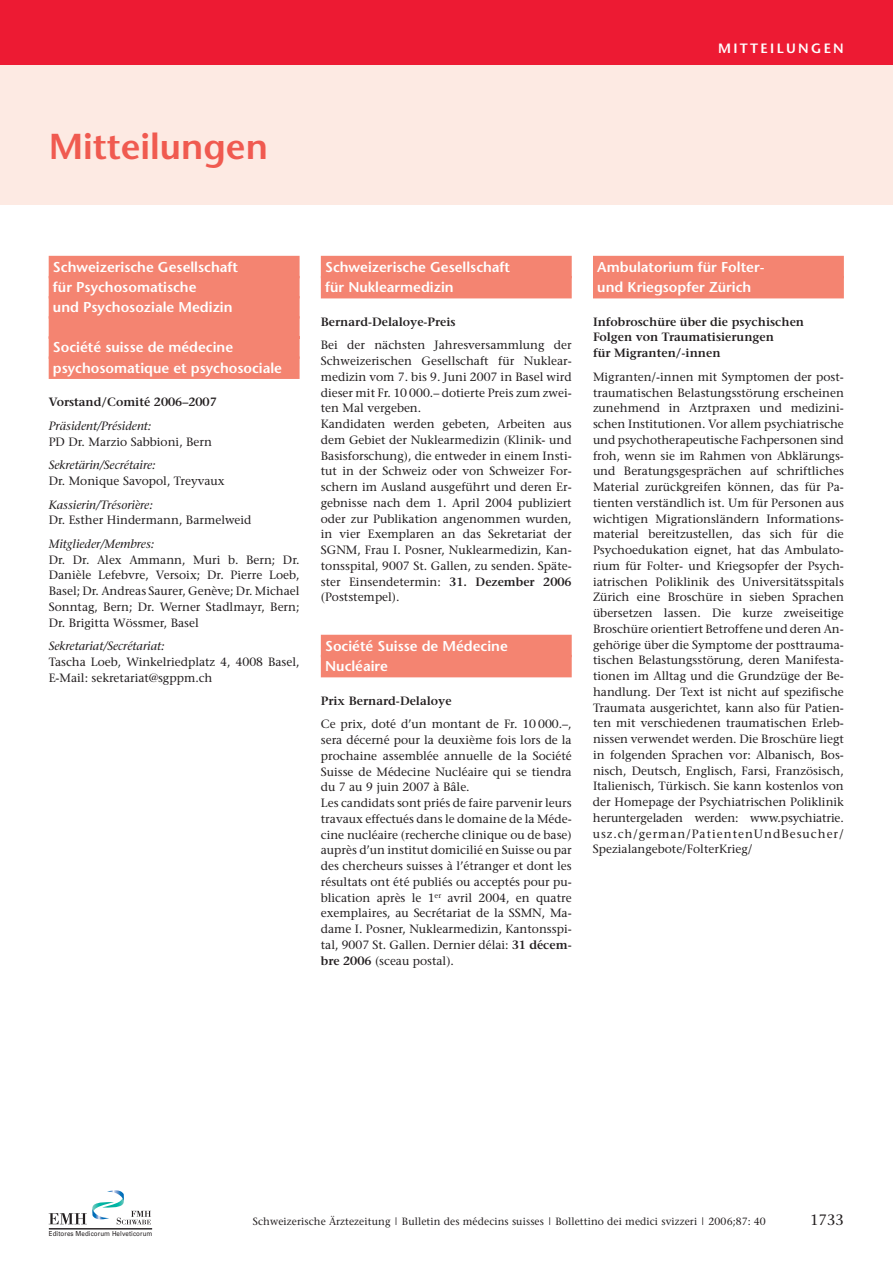
<style>
.page{position:relative;width:893px;height:1263px;background:#fff}
.page>*{position:absolute;margin:0;border:0;box-sizing:border-box;transform-origin:0 0}
.t1{font:600 36px "Stone Sans";color:#f05a50}
.t2{font:15px "Stone Serif";color:#231f20}
.t3{font:600 14.25px/20.1px "Stone Sans";color:#fff}
.t4{font:600 13.5px "Stone Sans";letter-spacing:.17em;color:#fff}
.t5{font:12px/15.8px "Stone Serif";color:#231f20}
.t6{font:600 12px/15.8px "Stone Serif";color:#231f20}
.t7{font:italic 12px "Stone Serif";color:#231f20}
.t8{font:10.5px "Stone Serif";letter-spacing:.01em;color:#231f20}
.t9{font:6.9px "Univers";letter-spacing:.015em;color:#231f20;scale:.9 1}
.s1{font-weight:600}
</style>
<div class="page">
<div style="left:0;top:64px;width:893px;height:141px;background:#fdeae3"></div>
<div style="left:49px;top:256px;width:251px;height:22px;background:#f48471"></div>
<div style="left:49px;top:276px;width:251px;height:22px;background:#f48471"></div>
<div style="left:49px;top:296px;width:251px;height:23px;background:#f48471"></div>
<div style="left:49px;top:316px;width:251px;height:23px;background:#f48471"></div>
<div style="left:49px;top:336px;width:251px;height:23px;background:#f48471"></div>
<div style="left:49px;top:356px;width:251px;height:23px;background:#f48471"></div>
<div style="left:321px;top:256px;width:251px;height:22px;background:#f48471"></div>
<div style="left:321px;top:276px;width:251px;height:22px;background:#f48471"></div>
<div style="left:321px;top:635px;width:251px;height:22px;background:#f48471"></div>
<div style="left:321px;top:655px;width:251px;height:22px;background:#f48471"></div>
<div style="left:593px;top:256px;width:251px;height:22px;background:#f48471"></div>
<div style="left:593px;top:276px;width:251px;height:22px;background:#f48471"></div>
<svg style="left:49px;top:1190px;width:102px;height:34px"></svg>
<hr style="left:49px;top:1228px;width:103px;height:1px;background:#231f20">
<div style="left:0;top:0;width:893px;height:64px;background:#ed1a33"></div>
<h1 class="t1" style="left:49px;top:132px;width:221px">Mitteilungen</h1>
<p class="t4" style="left:718px;top:42px;width:127px">MITTEILUNGEN</p>
<p class="t3" style="left:53px;top:258px;width:187px">Schweizerische Gesellschaft für Psychosomatische<br>und Psychosoziale Medizin</p>
<p class="t3" style="left:53px;top:339px;width:231px">Société suisse de médecine psychosomatique et psychosociale</p>
<p class="t6" style="left:49px;top:395px;width:170px">Vorstand/Comité 2006–2007</p>
<p class="t7" style="left:49px;top:421px;width:104px">Präsident/Président:</p>
<p class="t5" style="left:49px;top:435px;width:165px">PD Dr. Marzio Sabbioni, Bern</p>
<p class="t7" style="left:49px;top:460px;width:108px">Sekretärin/Secrétaire:</p>
<p class="t5" style="left:49px;top:474px;width:178px">Dr. Monique Savopol, Treyvaux</p>
<p class="t7" style="left:49px;top:500px;width:106px">Kassierin/Trésorière:</p>
<p class="t5" style="left:49px;top:513px;width:204px">Dr. Esther Hindermann, Barmelweid</p>
<p class="t7" style="left:49px;top:539px;width:107px">Mitglieder/Membres:</p>
<p class="t5" style="left:49px;top:553px;width:252px;text-align:justify">Dr. Dr. Alex Ammann, Muri b. Bern; Dr.<br>Danièle Lefebvre, Versoix; Dr. Pierre Loeb, Basel; Dr. Andreas Saurer, Genève; Dr. Michael Sonntag, Bern; Dr. Werner Stadlmayr, Bern; Dr. Brigitta Wössmer, Basel</p>
<p class="t7" style="left:49px;top:641px;width:117px">Sekretariat/Secrétariat:</p>
<p class="t5" style="left:49px;top:655px;width:252px">Tascha Loeb, Winkelriedplatz 4, 4008 Basel,<br>E-Mail: sekretariat@sgppm.ch</p>
<p class="t3" style="left:325px;top:258px;width:187px">Schweizerische Gesellschaft für Nuklearmedizin</p>
<p class="t6" style="left:321px;top:315px;width:136px">Bernard-Delaloye-Preis</p>
<p class="t5" style="left:321px;top:338px;width:252px">Bei der nächsten Jahresversammlung der Schweizerischen Gesellschaft für Nuklear&shy;medizin vom 7. bis 9. Juni 2007 in Basel wird dieser mit Fr. 10 000.– dotierte Preis zum zwei&shy;ten Mal vergeben.<br>Kandidaten werden gebeten, Arbeiten aus dem Gebiet der Nuklearmedizin (Klinik- und Basisforschung), die entweder in einem Insti&shy;tut in der Schweiz oder von Schweizer For&shy;schern im Ausland ausgeführt und deren Er&shy;gebnisse nach dem 1. April 2004 publiziert oder zur Publikation angenommen wurden, in vier Exemplaren an das Sekretariat der SGNM, Frau I. Posner, Nuklearmedizin, Kan&shy;tonsspital, 9007 St. Gallen, zu senden. Späte&shy;ster Einsendetermin: <span class="s1">31. Dezember 2006 </span>(Poststempel).</p>
<p class="t3" style="left:325px;top:637px;width:184px">Société Suisse de Médecine<br>Nucléaire</p>
<p class="t6" style="left:321px;top:694px;width:132px">Prix Bernard-Delaloye</p>
<p class="t5" style="left:321px;top:717px;width:252px">Ce prix, doté d’un montant de Fr. 10 000.–, sera décerné pour la deuxième fois lors de la prochaine assemblée annuelle de la Société Suisse de Médecine Nucléaire qui se tiendra du 7 au 9 juin 2007 à Bâle.<br>Les candidats sont priés de faire parvenir leurs travaux effectués dans le domaine de la Méde&shy;cine nucléaire (recherche clinique ou de base) auprès d’un institut domicilié en Suisse ou par des chercheurs suisses à l’étranger et dont les résultats ont été publiés ou acceptés pour pu&shy;blication après le 1<sup>er</sup> avril 2004, en quatre exemplaires, au Secrétariat de la SSMN, Ma&shy;dame I. Posner, Nuklearmedizin, Kantonsspi&shy;tal, 9007 St. Gallen. Dernier délai: <span class="s1">31 décem&shy;bre 2006</span> (sceau postal).</p>
<p class="t3" style="left:597px;top:258px;width:169px">Ambulatorium für Folter&shy;und Kriegsopfer Zürich</p>
<p class="t6" style="left:593px;top:315px;width:213px">Infobroschüre über die psychischen<br>Folgen von Traumatisierungen<br>für Migranten/-innen</p>
<p class="t5" style="left:593px;top:370px;width:252px;text-align:justify">Migranten/-innen mit Symptomen der post&shy;traumatischen Belastungsstörung erscheinen zunehmend in Arztpraxen und medizini&shy;schen Institutionen. Vor allem psychiatrische und psychotherapeutische Fachpersonen sind froh, wenn sie im Rahmen von Abklärungs&shy;und Beratungsgesprächen auf schriftliches Material zurückgreifen können, das für Pa&shy;tienten verständlich ist. Um für Personen aus wichtigen Migrationsländern Informations&shy;material bereitzustellen, das sich für die Psychoedukation eignet, hat das Ambulato&shy;rium für Folter- und Kriegsopfer der Psych&shy;iatrischen Poliklinik des Universitätsspitals Zürich eine Broschüre in sieben Sprachen übersetzen lassen. Die kurze zweiseitige Broschüre orientiert Betroffene und deren An&shy;gehörige über die Symptome der posttrauma&shy;tischen Belastungsstörung, deren Manifesta&shy;tionen im Alltag und die Grundzüge der Be&shy;handlung. Der Text ist nicht auf spezifische Traumata ausgerichtet, kann also für Patien&shy;ten mit verschiedenen traumatischen Erleb&shy;nissen verwendet werden. Die Broschüre liegt in folgenden Sprachen vor: Albanisch, Bos&shy;nisch, Deutsch, Englisch, Farsi, Französisch, Italienisch, Türkisch. Sie kann kostenlos von der Homepage der Psychiatrischen Poliklinik heruntergeladen werden: www.psychiatrie. usz.ch/german/PatientenUndBesucher/ Spezialangebote/FolterKrieg/</p>
<p class="t9" style="left:49px;top:1229px;width:117px">Editores Medicorum Helveticorum</p>
<p class="t8" style="left:253px;top:1217px;width:515px">Schweizerische Ärztezeitung | Bulletin des médecins suisses | Bollettino dei medici svizzeri | 2006;87: 40</p>
<p class="t2" style="left:810px;top:1213px;width:35px">1733</p>
</div>
